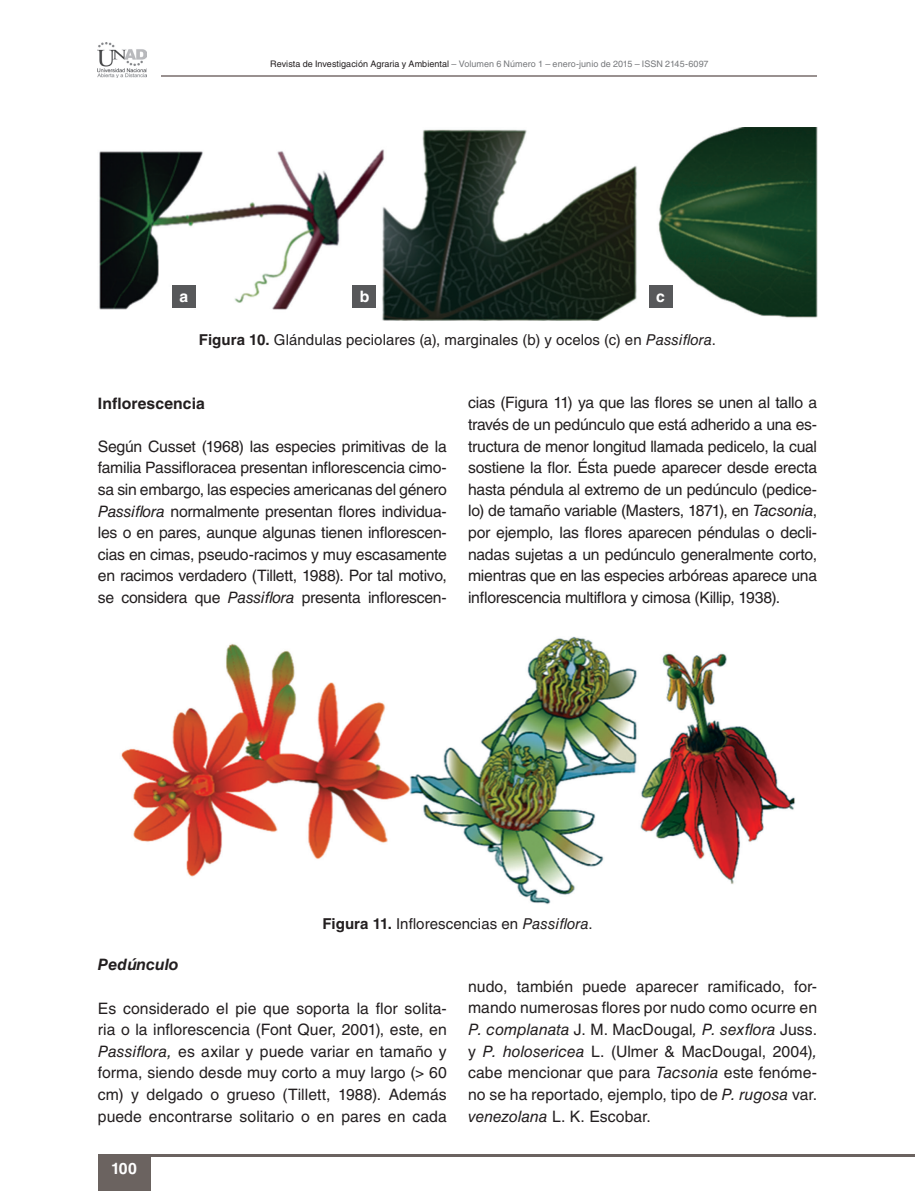
<style>
.page{position:relative;width:915px;height:1191px;background:#fff}
.page>*{position:absolute;margin:0;border:0;box-sizing:border-box;transform-origin:0 0}
.t1{font:15.75px/21.6px "Helvetica LT Std";letter-spacing:-.01em;color:#231f20;text-align:justify}
.t2{font:700 15.75px "Helvetica LT Std";letter-spacing:.005em;color:#231f20}
.t3{font:italic 700 15.75px "Helvetica LT Std";color:#231f20}
.t4{font:700 15.75px "Helvetica LT Std";color:#fff}
.t5{font:15px "Helvetica LT Std";letter-spacing:.005em;color:#231f20}
.t6{font:9px "Helvetica LT Std";letter-spacing:.005em;color:#76787b}
.s1{color:#231f20}
.s2{font-weight:700}
.s3{font-style:italic}
</style>
<div class="page">
<hr style="left:162px;top:76px;width:654px;height:1px;background:#999190">
<img style="left:98px;top:42px;width:48px;height:36px">
<img style="left:99px;top:128px;width:717px;height:193px">
<img style="left:121px;top:636px;width:674px;height:268px">
<div style="left:352px;top:285px;width:24px;height:22px;background:#57585a"></div>
<div style="left:172px;top:285px;width:24px;height:22px;background:#57585a"></div>
<div style="left:648px;top:285px;width:24px;height:22px;background:#57585a"></div>
<div style="left:98px;top:1155px;width:52px;height:36px;background:#6b6360"></div>
<hr style="left:98px;top:1154px;width:816px;height:2px;background:#6b6360">
<p class="t6" style="left:270px;top:59px;width:440px"><span class="s1">Revista de Investigación Agraria y Ambiental</span> – Volumen 6 Número 1 – enero-junio de 2015 – ISSN 2145-6097</p>
<p class="t4" style="left:179px;top:287px;width:10px">a</p>
<p class="t4" style="left:359px;top:287px;width:11px">b</p>
<p class="t4" style="left:656px;top:287px;width:10px">c</p>
<p class="t5" style="left:199px;top:331px;width:518px"><span class="s2">Figura 10.</span> Glándulas peciolares (a), marginales (b) y ocelos (c) en <span class="s3">Passiflora</span>.</p>
<p class="t2" style="left:98px;top:393px;width:108px">Inflorescencia</p>
<p class="t1" style="left:98px;top:435px;width:350px">Según Cusset (1968) las especies primitivas de la familia Passifloracea presentan inflorescencia cimo&shy;sa sin embargo, las especies americanas del género <span class="s3">Passiflora</span> normalmente presentan flores individua&shy;les o en pares, aunque algunas tienen inflorescen&shy;cias en cimas, pseudo-racimos y muy escasamente en racimos verdadero (Tillett, 1988). Por tal motivo, se considera que <span class="s3">Passiflora</span> presenta inflorescen-</p>
<p class="t1" style="left:468px;top:392px;width:350px">cias (Figura 11) ya que las flores se unen al tallo a través de un pedúnculo que está adherido a una es&shy;tructura de menor longitud llamada pedicelo, la cual sostiene la flor. Ésta puede aparecer desde erecta hasta péndula al extremo de un pedúnculo (pedice&shy;lo) de tamaño variable (Masters, 1871), en <span class="s3">Tacsonia</span>, por ejemplo, las flores aparecen péndulas o decli&shy;nadas sujetas a un pedúnculo generalmente corto, mientras que en las especies arbóreas aparece una inflorescencia multiflora y cimosa (Killip, 1938).</p>
<p class="t5" style="left:322px;top:915px;width:271px"><span class="s2">Figura 11.</span> Inflorescencias en <span class="s3">Passiflora</span>.</p>
<p class="t3" style="left:98px;top:955px;width:82px">Pedúnculo</p>
<p class="t1" style="left:98px;top:997px;width:350px">Es considerado el pie que soporta la flor solita&shy;ria o la inflorescencia (Font Quer, 2001), este, en <span class="s3">Passiflora,</span> es axilar y puede variar en tamaño y forma, siendo desde muy corto a muy largo (&gt; 60 cm) y delgado o grueso (Tillett, 1988). Además puede encontrarse solitario o en pares en cada</p>
<p class="t4" style="left:111px;top:1158px;width:28px">100</p>
<p class="t1" style="left:468px;top:975px;width:350px">nudo, también puede aparecer ramificado, for&shy;mando numerosas flores por nudo como ocurre en <span class="s3">P. complanata</span> J. M. MacDougal<span class="s3">, P. sexflora</span> Juss. y <span class="s3">P. holosericea</span> L. (Ulmer &amp; MacDougal, 2004)<span class="s3">, </span>cabe mencionar que para <span class="s3">Tacsonia</span> este fenóme&shy;no se ha reportado, ejemplo, tipo de <span class="s3">P. rugosa</span> var. <span class="s3">venezolana</span> L. K. Escobar.</p>
</div>
